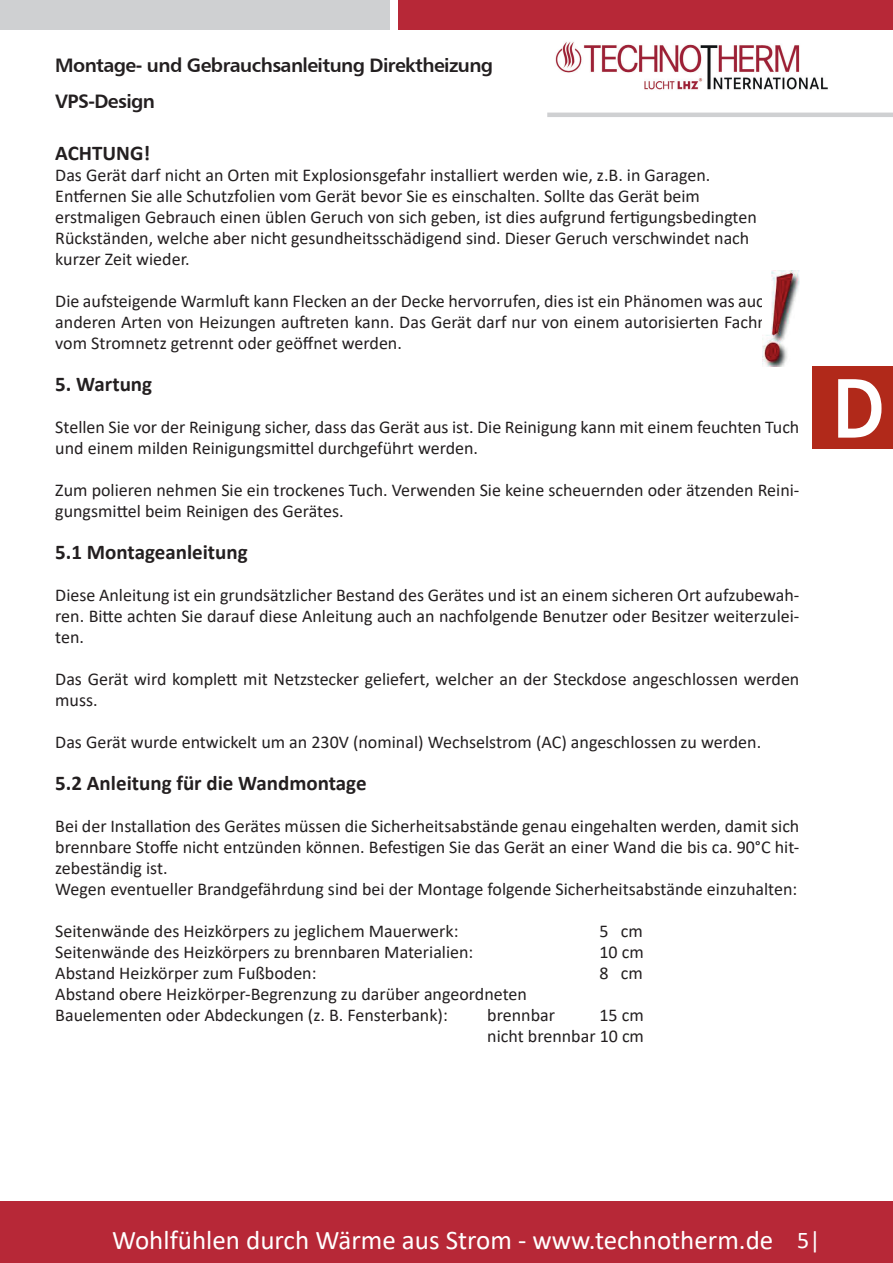
<style>
.page{position:relative;width:893px;height:1263px;background:#fff}
.page>*{position:absolute;margin:0;border:0;box-sizing:border-box;transform-origin:0 0}
.t1{font:84.3px "Humanist 777 BT Bold B";color:#fff;scale:.85 1}
.t2{font:27px "Calibri";color:#fff}
.t3{font:24px "Calibri";color:#fff}
.t4{font:700 21px "Calibri";color:#231f20}
.t5{font:19.5px/36px "Humanist 777 BT Bold B";letter-spacing:-.03em;color:#231f20}
.t6{font:18px/21px "Calibri";color:#231f20}
</style>
<div class="page">
<img style="left:555px;top:42px;width:273px;height:48px">
<div style="left:398px;top:0;width:495px;height:30px;background:#b72837"></div>
<div style="left:0;top:0;width:389px;height:30px;background:#cfd0d2"></div>
<hr style="left:547px;top:113px;width:346px;height:4px;background:#cfd0d2">
<div style="left:0;top:1201px;width:893px;height:62px;background:#b72837"></div>
<div style="left:812px;top:366px;width:81px;height:83px;background:#b1291a"></div>
<img style="left:763px;top:270px;width:36px;height:97px">
<p class="t5" style="left:55px;top:47px;width:439px">Montage- und Gebrauchsanleitung Direktheizung<br>VPS-Design</p>
<p class="t4" style="left:55px;top:138px;width:97px">ACHTUNG!</p>
<p class="t6" style="left:55px;top:164px;width:703px">Das Gerät darf nicht an Orten mit Explosionsgefahr installiert werden wie, z.B. in Garagen.<br>Entfernen Sie alle Schutzfolien vom Gerät bevor Sie es einschalten. Sollte das Gerät beim erstmaligen Gebrauch einen üblen Geruch von sich geben, ist dies aufgrund fertigungsbedingten Rückständen, welche aber nicht gesundheitsschädigend sind. Dieser Geruch verschwindet nach kurzer Zeit wieder.</p>
<p class="t6" style="left:55px;top:290px;width:746px;text-align:justify">Die aufsteigende Warmluft kann Flecken an der Decke hervorrufen, dies ist ein Phänomen was auch bei anderen Arten von Heizungen auftreten kann. Das Gerät darf nur von einem autorisierten Fachmann vom Stromnetz getrennt oder geöffnet werden.</p>
<p class="t4" style="left:55px;top:369px;width:98px">5. Wartung</p>
<p class="t6" style="left:55px;top:416px;width:746px">Stellen Sie vor der Reinigung sicher, dass das Gerät aus ist. Die Reinigung kann mit einem feuchten Tuch und einem milden Reinigungsmittel durchgeführt werden.</p>
<p class="t6" style="left:55px;top:479px;width:746px">Zum polieren nehmen Sie ein trockenes Tuch. Verwenden Sie keine scheuernden oder ätzenden Reini&shy;gungsmittel beim Reinigen des Gerätes.</p>
<p class="t4" style="left:55px;top:537px;width:194px">5.1 Montageanleitung</p>
<p class="t6" style="left:55px;top:584px;width:746px;text-align:justify">Diese Anleitung ist ein grundsätzlicher Bestand des Gerätes und ist an einem sicheren Ort aufzubewah&shy;ren. Bitte achten Sie darauf diese Anleitung auch an nachfolgende Benutzer oder Besitzer weiterzulei&shy;ten.</p>
<p class="t6" style="left:55px;top:668px;width:746px">Das Gerät wird komplett mit Netzstecker geliefert, welcher an der Steckdose angeschlossen werden muss.</p>
<p class="t6" style="left:55px;top:731px;width:707px">Das Gerät wurde entwickelt um an 230V (nominal) Wechselstrom (AC) angeschlossen zu werden.</p>
<p class="t4" style="left:55px;top:768px;width:313px">5.2 Anleitung für die Wandmontage</p>
<p class="t6" style="left:55px;top:815px;width:746px">Bei der Installation des Gerätes müssen die Sicherheitsabstände genau eingehalten werden, damit sich brennbare Stoffe nicht entzünden können. Befestigen Sie das Gerät an einer Wand die bis ca. 90°C hit&shy;zebeständig ist.<br>Wegen eventueller Brandgefährdung sind bei der Montage folgende Sicherheitsabstände einzuhalten:</p>
<p class="t6" style="left:55px;top:920px;width:405px">Seitenwände des Heizkörpers zu jeglichem Mauerwerk:</p>
<p class="t6" style="left:599px;top:920px;width:45px">5 cm</p>
<p class="t6" style="left:55px;top:941px;width:420px">Seitenwände des Heizkörpers zu brennbaren Materialien:</p>
<p class="t6" style="left:599px;top:941px;width:46px">10 cm</p>
<p class="t6" style="left:55px;top:962px;width:263px">Abstand Heizkörper zum Fußboden:</p>
<p class="t6" style="left:599px;top:962px;width:45px">8 cm</p>
<p class="t6" style="left:55px;top:983px;width:473px">Abstand obere Heizkörper-Begrenzung zu darüber angeordneten<br>Bauelementen oder Abdeckungen (z. B. Fensterbank):</p>
<p class="t6" style="left:487px;top:1004px;width:69px">brennbar</p>
<p class="t6" style="left:487px;top:1004px;width:158px;text-align:right">15 cm<br>nicht brennbar 10 cm</p>
<h1 class="t1" style="left:833px;top:355px;width:62px">D</h1>
<h2 class="t2" style="left:112px;top:1221px;width:663px">Wohlfühlen durch Wärme aus Strom - www.technotherm.de</h2>
<h3 class="t3" style="left:797px;top:1223px;width:25px">5|</h3>
</div>
